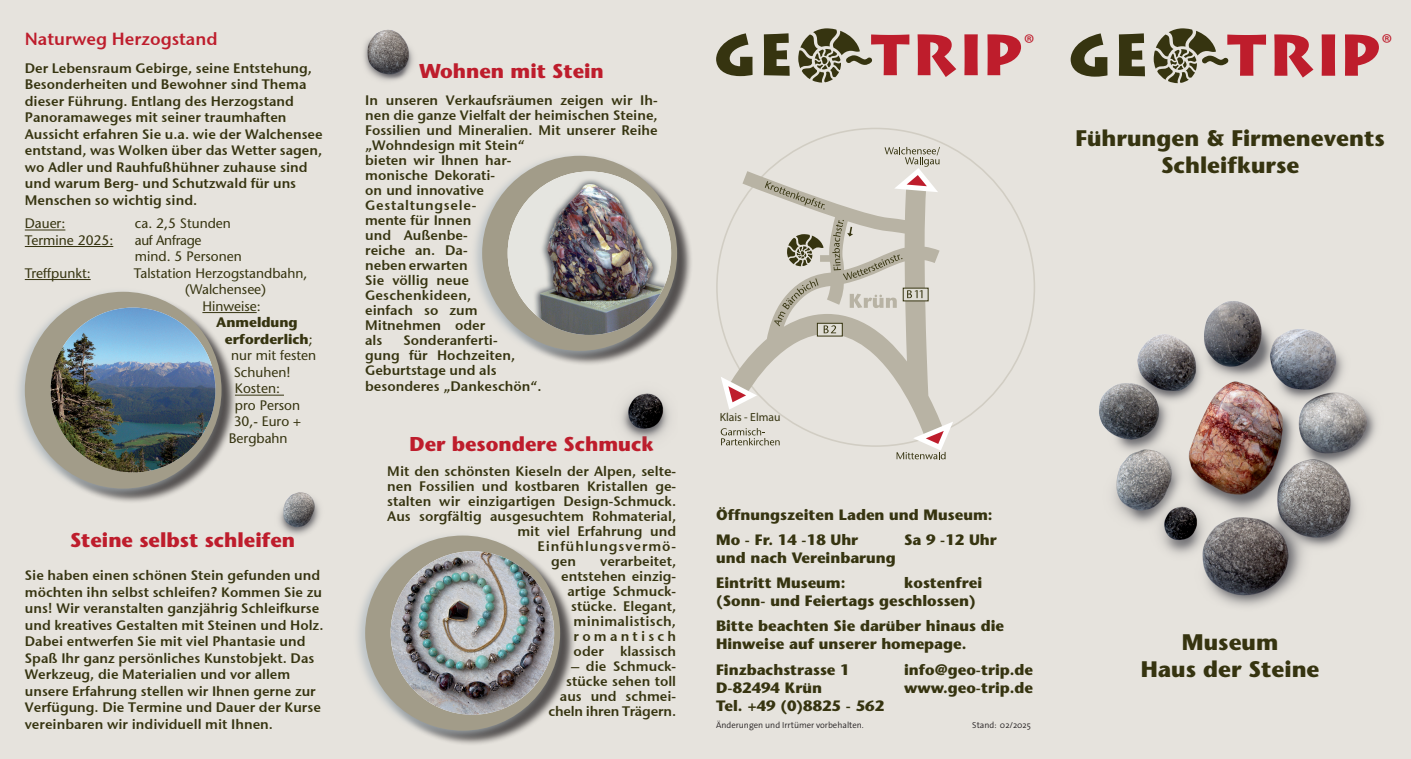
<style>
.page{position:relative;width:1411px;height:759px;background:#fff}
.page>*{position:absolute;margin:0;border:0;box-sizing:border-box;transform-origin:0 0}
.t1{font:26.12px "Myriad Pro";color:#be1d2c}
.t2{font:25.88px "Myriad Pro";color:#be1d2c}
.t3{font:700 22.5px "Stone Sans";color:#363410}
.t4{font:700 20px "Stone Sans";color:#be1d2c}
.t5{font:17.5px "Stone Sans Sem ITCTT Semi";color:#be1d2c}
.t6{font:700 15px/18px "Stone Sans";color:#363410}
.t7{font:13.75px/15px "Stone Sans Sem ITCTT Semi";color:#363410}
.t8{font:13.75px/16.5px "Stone Sans";color:#363410}
.t9{font:700 13.75px "Stone Sans";color:#363410}
.t10{font:13.75px "Stone Sans Sem ITCTT Semi";letter-spacing:.07em;color:#363410}
.t11{font:11.62px "Myriad Pro";color:#363410}
.t12{font:300 8.75px "The Sans";color:#231f20}
.s1{font-weight:400}
</style>
<div class="page">
<div style="left:0;top:0;width:1410px;height:758px;background:#e6e3dd"></div>
<svg style="left:1070px;top:33px;width:37px;height:44px"></svg>
<svg style="left:1118px;top:33px;width:26px;height:43px"></svg>
<svg style="left:1274px;top:34px;width:39px;height:44px"></svg>
<svg style="left:1321px;top:34px;width:13px;height:42px"></svg>
<svg style="left:1345px;top:34px;width:33px;height:42px"></svg>
<svg style="left:1153px;top:28px;width:112px;height:55px"></svg>
<svg style="left:716px;top:33px;width:36px;height:43px"></svg>
<svg style="left:763px;top:33px;width:26px;height:43px"></svg>
<svg style="left:917px;top:34px;width:39px;height:43px"></svg>
<svg style="left:964px;top:34px;width:13px;height:41px"></svg>
<svg style="left:987px;top:34px;width:34px;height:41px"></svg>
<svg style="left:798px;top:28px;width:111px;height:54px"></svg>
<svg style="left:728px;top:171px;width:212px;height:268px"></svg>
<svg style="left:922px;top:290px;width:4px;height:9px"></svg>
<svg style="left:819px;top:333px;width:21px;height:1px"></svg>
<svg style="left:721px;top:376px;width:36px;height:33px"></svg>
<svg style="left:720px;top:428px;width:59px;height:17px"></svg>
<svg style="left:896px;top:421px;width:57px;height:38px"></svg>
<svg style="left:764px;top:181px;width:60px;height:28px"></svg>
<svg style="left:774px;top:220px;width:148px;height:113px"></svg>
<svg style="left:884px;top:147px;width:55px;height:45px"></svg>
<img style="left:1099px;top:301px;width:278px;height:306px">
<hr style="left:25px;top:229px;width:40px;height:1px;background:#363410">
<hr style="left:25px;top:246px;width:88px;height:1px;background:#363410">
<hr style="left:25px;top:279px;width:66px;height:1px;background:#363410">
<hr style="left:202px;top:312px;width:55px;height:1px;background:#363410">
<hr style="left:235px;top:394px;width:49px;height:1px;background:#363410">
<div style="left:484px;top:158px;width:208px;height:208px;background:#231f20;opacity:.75"></div>
<div style="left:470px;top:151px;width:210px;height:211px;background:#afb9bf;opacity:.75"></div>
<div style="left:482px;top:156px;width:195px;height:195px;background:#a29c89;border-radius:50%"></div>
<img style="left:507px;top:171px;width:164px;height:164px;border-radius:82px">
<img style="left:363px;top:29px;width:51px;height:52px">
<img style="left:621px;top:393px;width:49px;height:48px">
<div style="left:27px;top:293px;width:210px;height:211px;background:#231f20;opacity:.75"></div>
<div style="left:13px;top:287px;width:212px;height:212px;background:#afb9bf;opacity:.75"></div>
<div style="left:25px;top:291px;width:196px;height:197px;background:#a29c89;border-radius:50%"></div>
<img style="left:51px;top:307px;width:164px;height:165px;border-radius:82px">
<img style="left:279px;top:492px;width:41px;height:43px">
<div style="left:367px;top:537px;width:208px;height:208px;background:#231f20;opacity:.75"></div>
<div style="left:353px;top:531px;width:210px;height:210px;background:#afb9bf;opacity:.75"></div>
<div style="left:365px;top:535px;width:195px;height:195px;background:#a29c89;border-radius:50%"></div>
<img style="left:390px;top:551px;width:164px;height:163px;border-radius:82px">
<p class="t5" style="left:25px;top:25px;width:194px">Naturweg Herzogstand</p>
<p class="t7" style="left:25px;top:58px;width:299px;line-height:16.5px">Der Lebensraum Gebirge, seine Entstehung, Besonderheiten und Bewohner sind Thema dieser Führung. Entlang des Herzogstand Panoramaweges mit seiner traumhaften Aussicht erfahren Sie u.a. wie der Walchensee entstand, was Wolken über das Wetter sagen, wo Adler und Rauhfußhühner zuhause sind und warum Berg- und Schutzwald für uns Menschen so wichtig sind.</p>
<p class="t8" style="left:25px;top:215px;width:42px">Dauer:</p>
<p class="t8" style="left:135px;top:215px;width:98px">ca. 2,5 Stunden</p>
<p class="t8" style="left:25px;top:231px;width:90px">Termine 2025:</p>
<p class="t8" style="left:135px;top:231px;width:108px">auf Anfrage<br>mind. 5 Personen</p>
<p class="t8" style="left:25px;top:264px;width:67px">Treffpunkt:</p>
<p class="t8" style="left:134px;top:264px;width:175px">Talstation Herzogstandbahn,</p>
<p class="t8" style="left:185px;top:281px;width:82px">(Walchensee)</p>
<p class="t8" style="left:202px;top:297px;width:60px">Hinweise:</p>
<p class="t9" style="left:216px;top:314px;width:83px">Anmeldung</p>
<p class="t9" style="left:225px;top:330px;width:89px">erforderlich<span class="s1">;</span></p>
<p class="t8" style="left:231px;top:347px;width:87px">nur mit festen</p>
<p class="t8" style="left:234px;top:363px;width:58px">Schuhen!</p>
<p class="t8" style="left:235px;top:380px;width:47px">Kosten:</p>
<p class="t8" style="left:235px;top:396px;width:67px">pro Person</p>
<p class="t8" style="left:234px;top:413px;width:69px">30,- Euro +</p>
<p class="t8" style="left:229px;top:429px;width:60px">Bergbahn</p>
<p class="t4" style="left:70px;top:527px;width:226px">Steine selbst schleifen</p>
<p class="t7" style="left:25px;top:565px;width:300px;line-height:16.5px">Sie haben einen schönen Stein gefunden und möchten ihn selbst schleifen? Kommen Sie zu uns! Wir veranstalten ganzjährig Schleifkurse und kreatives Gestalten mit Steinen und Holz.<br>Dabei entwerfen Sie mit viel Phantasie und Spaß Ihr ganz persönliches Kunstobjekt. Das Werkzeug, die Materialien und vor allem unsere Erfahrung stellen wir Ihnen gerne zur Verfügung. Die Termine und Dauer der Kurse vereinbaren wir individuell mit Ihnen.</p>
<p class="t4" style="left:419px;top:58px;width:186px">Wohnen mit Stein</p>
<p class="t7" style="left:365px;top:91px;width:294px;text-align:justify">In unseren Verkaufsräumen zeigen wir Ih&shy;nen die ganze Vielfalt der heimischen Steine, Fossilien und Mineralien. Mit unserer Reihe „Wohndesign mit Stein“</p>
<p class="t7" style="left:365px;top:151px;width:148px">bieten wir Ihnen har&shy;monische Dekorati&shy;on und innovative<br>Gestaltungsele&shy;mente für Innen<br>und Außenbe-<br>reiche an. Da&shy;neben erwarten<br>Sie völlig neue<br>Geschenkideen, einfach so zum<br>Mitnehmen oder<br>als</p>
<p class="t7" style="left:365px;top:331px;width:151px;text-indent:38px">Sonderanferti&shy;gung für Hochzeiten,<br>Geburtstage und als</p>
<p class="t7" style="left:365px;top:378px;width:178px">besonderes „Dankeschön“.</p>
<p class="t4" style="left:409px;top:431px;width:246px">Der besondere Schmuck</p>
<p class="t7" style="left:387px;top:462px;width:290px">Mit den schönsten Kieseln der Alpen, selte-</p>
<p class="t7" style="left:387px;top:477px;width:290px">nen Fossilien und kostbaren Kristallen ge-</p>
<p class="t7" style="left:387px;top:492px;width:290px">stalten wir einzigartigen Design-Schmuck.</p>
<p class="t7" style="left:387px;top:507px;width:290px">Aus sorgfältig ausgesuchtem Rohmaterial,</p>
<p class="t7" style="left:517px;top:522px;width:160px">mit viel Erfahrung und</p>
<p class="t10" style="left:537px;top:534px;width:140px">Einfühlungsvermö-</p>
<p class="t7" style="left:551px;top:552px;width:26px">gen</p>
<p class="t7" style="left:561px;top:552px;width:117px;text-align:right">verarbeitet, entstehen einzig&shy;artige Schmuck&shy;stücke. Elegant, minimalistisch, romantisch oder klassisch</p>
<p class="t7" style="left:548px;top:657px;width:129px;text-align:right">– die Schmuck&shy;stücke sehen toll aus und schmei&shy;cheln ihren Trägern.</p>
<p class="t2" style="left:1023px;top:28px;width:12px">®</p>
<p class="t1" style="left:1381px;top:28px;width:12px">®</p>
<p class="t3" style="left:1075px;top:123px;width:311px">Führungen &amp; Firmenevents</p>
<p class="t3" style="left:1160px;top:150px;width:140px">Schleifkurse</p>
<p class="t11" style="left:719px;top:410px;width:62px">Klais - Elmau</p>
<p class="t6" style="left:716px;top:505px;width:278px">Öffnungszeiten Laden und Museum:</p>
<p class="t6" style="left:716px;top:530px;width:144px">Mo - Fr. 14 -18 Uhr</p>
<p class="t6" style="left:904px;top:530px;width:94px">Sa 9 -12 Uhr</p>
<p class="t6" style="left:716px;top:548px;width:181px">und nach Vereinbarung</p>
<p class="t6" style="left:716px;top:573px;width:131px">Eintritt Museum:</p>
<p class="t6" style="left:716px;top:573px;width:267px;text-indent:188px">kostenfrei (Sonn- und Feiertags geschlossen)</p>
<p class="t6" style="left:716px;top:616px;width:289px">Bitte beachten Sie darüber hinaus die<br>Hinweise auf unserer homepage.</p>
<p class="t6" style="left:716px;top:659px;width:135px">Finzbachstrasse 1</p>
<p class="t6" style="left:904px;top:659px;width:131px">info@geo-trip.de</p>
<p class="t6" style="left:716px;top:677px;width:107px">D-82494 Krün</p>
<p class="t6" style="left:904px;top:677px;width:131px">www.geo-trip.de</p>
<p class="t6" style="left:716px;top:695px;width:169px">Tel. +49 (0)8825 - 562</p>
<p class="t12" style="left:716px;top:717px;width:149px">Änderungen und Irrtümer vorbehalten.</p>
<p class="t12" style="left:972px;top:717px;width:60px">Stand: 02/2025</p>
<p class="t3" style="left:1181px;top:627px;width:98px">Museum</p>
<p class="t3" style="left:1140px;top:654px;width:180px">Haus der Steine</p>
</div>
